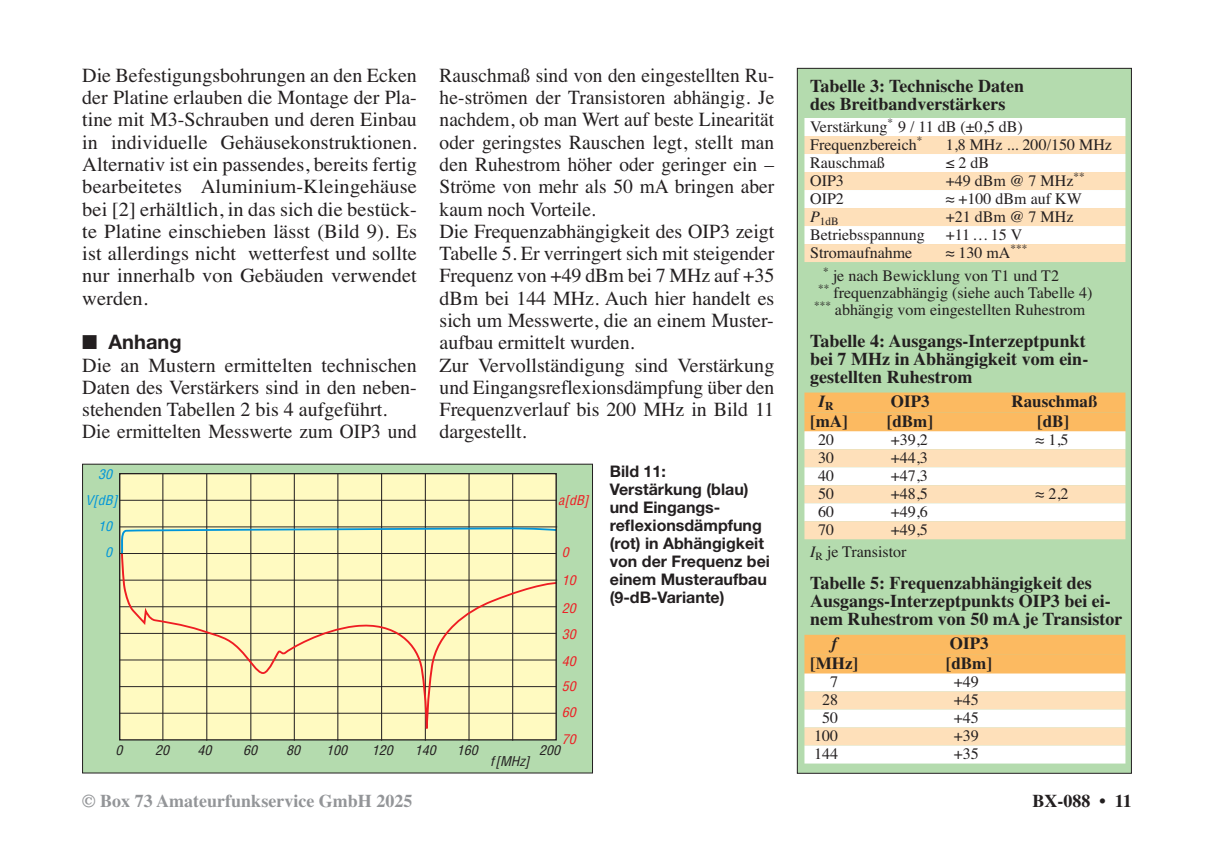
<style>
.page{position:relative;width:1214px;height:862px;background:#fff}
.page>*{position:absolute;margin:0;border:0;box-sizing:border-box;transform-origin:0 0}
.t1{font:20px/22.2px "Times";color:#231f20}
.t2{font:700 20px "Helvetica Neue";color:#231f20}
.t3{font:700 18px/18px "Times";color:#231f20}
.t4{font:700 18px "Times";color:#939598}
.t5{font:700 17px "Times";color:#231f20}
.t6{font:italic 700 17px "Times";color:#231f20}
.t7{font:16px/18px "Times";color:#231f20}
.t8{font:700 16px/18px "Helvetica Neue";color:#231f20}
.t9{font:italic condensed 13.2px "Helvetica";color:#231f20;scale:1.07 1}
.t10{font:italic condensed 13.2px "Helvetica";color:#ee1d23;scale:1.07 1}
.t11{font:italic condensed 13.2px "Helvetica";color:#0095d9;scale:1.07 1}
.t12{font:11.2px "Times";color:#231f20}
.s1{font-style:italic}
</style>
<div class="page">
<div style="left:797px;top:69px;width:333px;height:704px;background:#b4dbae"></div>
<div style="left:804px;top:118px;width:321px;height:18px;background:#fff"></div>
<div style="left:804px;top:136px;width:321px;height:18px;background:#fee0ba"></div>
<div style="left:804px;top:154px;width:321px;height:18px;background:#fff"></div>
<div style="left:804px;top:172px;width:321px;height:18px;background:#fee0ba"></div>
<div style="left:804px;top:190px;width:321px;height:18px;background:#fff"></div>
<div style="left:804px;top:208px;width:321px;height:18px;background:#fee0ba"></div>
<div style="left:804px;top:226px;width:321px;height:18px;background:#fff"></div>
<div style="left:804px;top:244px;width:321px;height:18px;background:#fee0ba"></div>
<div style="left:804px;top:392px;width:321px;height:20px;background:#fcba61"></div>
<div style="left:804px;top:412px;width:321px;height:20px;background:#fcba61"></div>
<div style="left:804px;top:431px;width:321px;height:18px;background:#fff"></div>
<div style="left:804px;top:449px;width:321px;height:18px;background:#fee0ba"></div>
<div style="left:804px;top:467px;width:321px;height:18px;background:#fff"></div>
<div style="left:804px;top:485px;width:321px;height:18px;background:#fee0ba"></div>
<div style="left:804px;top:503px;width:321px;height:18px;background:#fff"></div>
<div style="left:804px;top:521px;width:321px;height:18px;background:#fee0ba"></div>
<div style="left:804px;top:635px;width:321px;height:20px;background:#fcba61"></div>
<div style="left:804px;top:655px;width:321px;height:20px;background:#fcba61"></div>
<div style="left:804px;top:673px;width:321px;height:18px;background:#fff"></div>
<div style="left:804px;top:691px;width:321px;height:18px;background:#fee0ba"></div>
<div style="left:804px;top:709px;width:321px;height:18px;background:#fff"></div>
<div style="left:804px;top:727px;width:321px;height:18px;background:#fee0ba"></div>
<div style="left:804px;top:745px;width:321px;height:18px;background:#fff"></div>
<div style="left:84px;top:466px;width:506px;height:305px;background:#b4dbae"></div>
<div style="left:120px;top:474px;width:436px;height:266px;background:#fffac1"></div>
<hr style="left:162px;top:474px;width:1px;height:266px;background:#231f20">
<hr style="left:206px;top:474px;width:1px;height:266px;background:#231f20">
<hr style="left:250px;top:474px;width:1px;height:266px;background:#231f20">
<hr style="left:294px;top:474px;width:1px;height:266px;background:#231f20">
<hr style="left:337px;top:474px;width:1px;height:266px;background:#231f20">
<hr style="left:381px;top:474px;width:1px;height:266px;background:#231f20">
<hr style="left:425px;top:474px;width:1px;height:266px;background:#231f20">
<hr style="left:468px;top:474px;width:1px;height:266px;background:#231f20">
<hr style="left:512px;top:474px;width:1px;height:266px;background:#231f20">
<hr style="left:120px;top:500px;width:436px;height:1px;background:#231f20">
<svg style="left:121px;top:554px;width:436px;height:176px"></svg>
<svg style="left:121px;top:526px;width:436px;height:28px"></svg>
<div style="left:119px;top:473px;width:437px;height:267px;border:1px solid #231f20"></div>
<div style="left:82px;top:464px;width:510px;height:309px;border:1px solid #231f20"></div>
<p class="t1" style="left:439px;top:64px;width:336px">Rauschmaß sind von den eingestellten Ru&shy;he-strömen der Transistoren abhängig. Je nachdem, ob man Wert auf beste Linearität oder geringstes Rauschen legt, stellt man den Ruhestrom höher oder geringer ein – Ströme von mehr als 50 mA bringen aber kaum noch Vorteile.<br>Die Frequenzabhängigkeit des OIP3 zeigt Tabelle 5. Er verringert sich mit steigender Frequenz von +49 dBm bei 7 MHz auf +35 dBm bei 144 MHz. Auch hier handelt es sich um Messwerte, die an einem Muster&shy;aufbau ermittelt wurden.<br>Zur Vervollständigung sind Verstärkung und Eingangsreflexionsdämpfung über den Frequenzverlauf bis 200 MHz in Bild 11 dargestellt.</p>
<p class="t3" style="left:810px;top:76px;width:215px">Tabelle 3: Technische Daten des Breitbandverstärkers</p>
<p class="t1" style="left:82px;top:64px;width:336px;text-align:justify">Die Befestigungsbohrungen an den Ecken der Platine erlauben die Montage der Pla&shy;tine mit M3-Schrauben und deren Einbau in individuelle Gehäusekonstruktionen.<br>Alternativ ist ein passendes, bereits fertig bearbeitetes Aluminium-Kleingehäuse bei [2] erhältlich, in das sich die bestück&shy;te Platine einschieben lässt (Bild 9). Es ist allerdings nicht wetterfest und sollte nur innerhalb von Gebäuden verwendet werden.</p>
<p class="t2" style="left:82px;top:335px;width:101px">■ Anhang</p>
<p class="t1" style="left:82px;top:353px;width:336px">Die an Mustern ermittelten technischen Daten des Verstärkers sind in den neben&shy;stehenden Tabellen 2 bis 4 aufgeführt.<br>Die ermittelten Messwerte zum OIP3 und</p>
<p class="t7" style="left:810px;top:117px;width:214px">Verstärkung<sup>*</sup> 9 / 11 dB (±0,5 dB)<br>Frequenzbereich<sup>*</sup></p>
<p class="t7" style="left:945px;top:135px;width:168px">1,8 MHz ... 200/150 MHz</p>
<p class="t7" style="left:810px;top:153px;width:76px">Rauschmaß</p>
<p class="t7" style="left:945px;top:153px;width:45px">≤2dB</p>
<p class="t7" style="left:810px;top:171px;width:35px">OIP3</p>
<p class="t7" style="left:945px;top:171px;width:140px">+49 dBm @ 7 MHz<sup>**</sup></p>
<p class="t7" style="left:810px;top:189px;width:35px">OIP2</p>
<p class="t7" style="left:945px;top:189px;width:138px">≈ +100 dBm auf KW</p>
<p class="t12" style="left:810px;top:214px;width:30px"><sup>P</sup>1dB</p>
<p class="t7" style="left:945px;top:207px;width:129px">+21 dBm @ 7 MHz</p>
<p class="t7" style="left:810px;top:225px;width:116px">Betriebsspannung</p>
<p class="t7" style="left:945px;top:225px;width:78px">+11…15 V</p>
<p class="t7" style="left:810px;top:243px;width:104px">Stromaufnahme</p>
<p class="t7" style="left:823px;top:241px;width:237px;line-height:23px;text-indent:122px">≈ 130 mA<sup>***<br>*</sup> je nach Bewicklung von T1 und T2</p>
<p class="t7" style="left:814px;top:284px;width:280px;line-height:17px"><sup>**</sup> frequenzabhängig (siehe auch Tabelle 4) <sup>***</sup> abhängig vom eingestellten Ruhestrom</p>
<p class="t3" style="left:810px;top:332px;width:280px">Tabelle 4: Ausgangs-Interzeptpunkt bei 7 MHz in Abhängigkeit vom ein&shy;gestellten Ruhestrom</p>
<p class="t6" style="left:818px;top:391px;width:17px">I<sub>R</sub></p>
<p class="t5" style="left:890px;top:391px;width:40px">OIP3</p>
<p class="t5" style="left:1011px;top:391px;width:87px">Rauschmaß</p>
<p class="t5" style="left:810px;top:411px;width:39px">[mA]</p>
<p class="t5" style="left:886px;top:411px;width:48px">[dBm]</p>
<p class="t5" style="left:1036px;top:411px;width:34px">[dB]</p>
<p class="t7" style="left:818px;top:430px;width:17px">20</p>
<p class="t7" style="left:890px;top:430px;width:39px">+39,2</p>
<p class="t7" style="left:1035px;top:430px;width:34px">≈ 1,5</p>
<p class="t7" style="left:818px;top:448px;width:17px">30</p>
<p class="t7" style="left:890px;top:448px;width:39px">+44,3</p>
<p class="t7" style="left:818px;top:466px;width:17px">40</p>
<p class="t7" style="left:890px;top:466px;width:39px">+47,3</p>
<p class="t7" style="left:818px;top:484px;width:17px">50</p>
<p class="t7" style="left:890px;top:484px;width:39px">+48,5</p>
<p class="t7" style="left:1035px;top:484px;width:34px">≈ 2,2</p>
<p class="t7" style="left:818px;top:502px;width:17px">60</p>
<p class="t7" style="left:890px;top:502px;width:39px">+49,6</p>
<p class="t7" style="left:818px;top:520px;width:17px">70</p>
<p class="t8" style="left:609px;top:463px;width:162px">Bild 11:<br>Verstärkung (blau) und Eingangs&shy;reflexionsdämpfung (rot) in Abhängigkeit von der Frequenz bei einem Musteraufbau (9-dB-Variante)</p>
<p class="t11" style="left:98px;top:466px;width:15px">30</p>
<p class="t11" style="left:85px;top:492px;width:31px">V[dB]</p>
<p class="t10" style="left:558px;top:492px;width:30px">a[dB]</p>
<p class="t11" style="left:98px;top:519px;width:15px">10</p>
<p class="t7" style="left:810px;top:518px;width:119px;line-height:22px;text-indent:81px">+49,5<br><span class="s1">I</span><sub>R</sub> je Transistor</p>
<p class="t3" style="left:810px;top:574px;width:314px">Tabelle 5: Frequenzabhängigkeit des<br>Ausgangs-Interzeptpunkts OIP3 bei ei&shy;nem Ruhestrom von 50 mA je Transistor</p>
<p class="t6" style="left:831px;top:633px;width:7px">f</p>
<p class="t5" style="left:949px;top:633px;width:40px">OIP3</p>
<p class="t5" style="left:810px;top:653px;width:50px">[MHz]</p>
<p class="t5" style="left:945px;top:653px;width:48px">[dBm]</p>
<p class="t7" style="left:830px;top:672px;width:9px">7</p>
<p class="t7" style="left:953px;top:672px;width:27px">+49</p>
<p class="t7" style="left:822px;top:690px;width:17px">28</p>
<p class="t7" style="left:953px;top:690px;width:27px">+45</p>
<p class="t7" style="left:822px;top:708px;width:17px">50</p>
<p class="t7" style="left:953px;top:708px;width:27px">+45</p>
<p class="t7" style="left:814px;top:726px;width:25px">100</p>
<p class="t7" style="left:953px;top:726px;width:27px">+39</p>
<p class="t7" style="left:814px;top:744px;width:25px">144</p>
<p class="t7" style="left:953px;top:744px;width:27px">+35</p>
<p class="t10" style="left:561px;top:545px;width:8px">0</p>
<p class="t11" style="left:105px;top:545px;width:8px">0</p>
<p class="t10" style="left:561px;top:572px;width:15px">10</p>
<p class="t10" style="left:561px;top:600px;width:15px">20</p>
<p class="t10" style="left:561px;top:627px;width:15px">30</p>
<p class="t10" style="left:561px;top:653px;width:15px">40</p>
<p class="t10" style="left:561px;top:679px;width:15px">50</p>
<p class="t10" style="left:561px;top:705px;width:15px">60</p>
<p class="t10" style="left:561px;top:731px;width:15px">70</p>
<p class="t9" style="left:115px;top:742px;width:8px">0</p>
<p class="t9" style="left:155px;top:742px;width:15px">20</p>
<p class="t9" style="left:198px;top:742px;width:15px">40</p>
<p class="t9" style="left:243px;top:742px;width:15px">60</p>
<p class="t9" style="left:286px;top:742px;width:15px">80</p>
<p class="t9" style="left:326px;top:742px;width:21px">100</p>
<p class="t9" style="left:371px;top:742px;width:21px">120</p>
<p class="t9" style="left:414px;top:742px;width:21px">140</p>
<p class="t9" style="left:456px;top:742px;width:21px">160</p>
<p class="t9" style="left:539px;top:742px;width:21px">200</p>
<p class="t9" style="left:490px;top:754px;width:38px">f[MHz]</p>
<p class="t4" style="left:82px;top:790px;width:331px">© Box 73 Amateurfunkservice GmbH 2025</p>
<p class="t3" style="left:1032px;top:792px;width:101px">BX-088 • 11</p>
</div>
